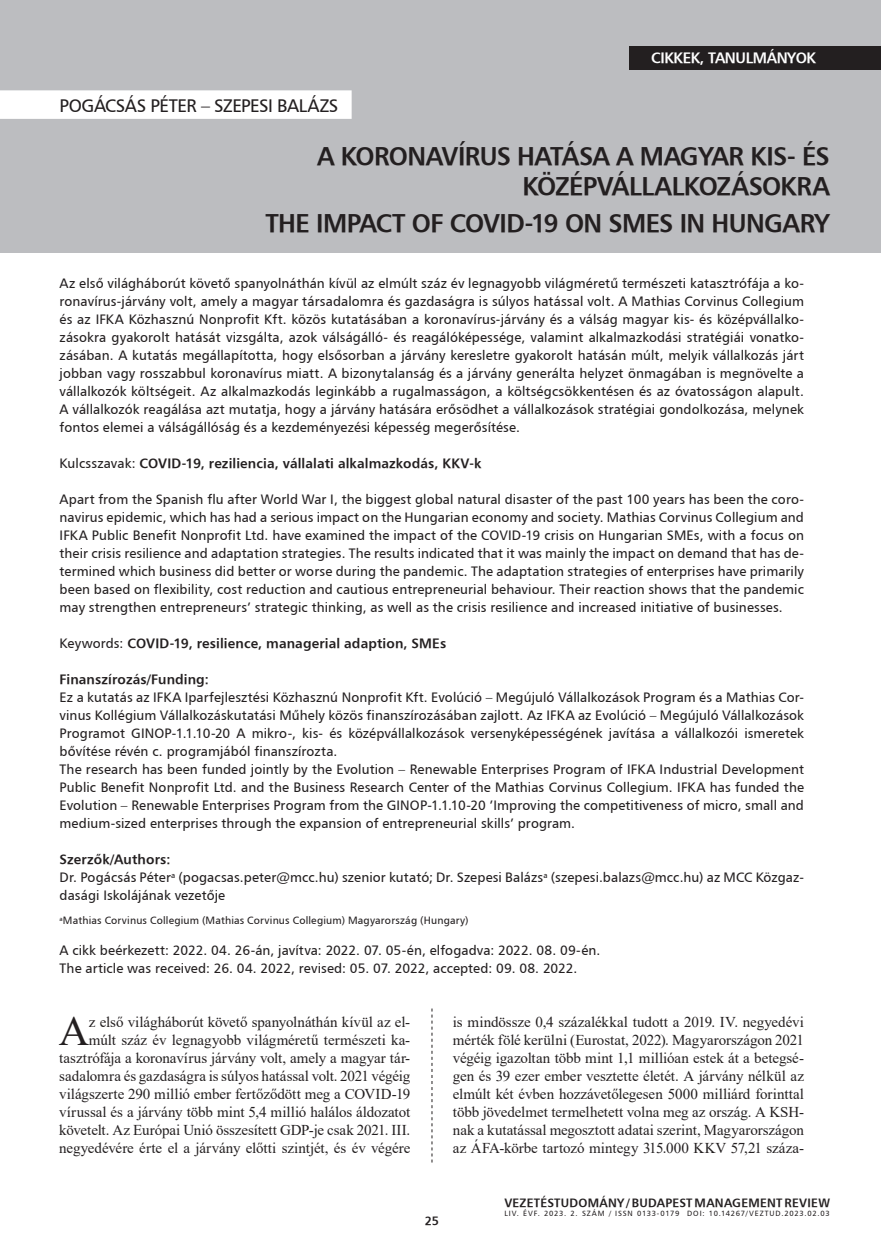
<style>
.page{position:relative;width:881px;height:1255px;background:#fff}
.page>*{position:absolute;margin:0;border:0;box-sizing:border-box;transform-origin:0 0}
.Iniciálé{font:42.15px "Times New Roman";color:#231f20}
.kenyérszöveg_opcioná{font:25.5px/29.2px "H Humanist 777 BT Bold";letter-spacing:-.025em;color:#231f20;text-align:right}
.kenyérszöveg_opcioná-2{font:18px "H Humanist 777 BT";letter-spacing:-.025em;color:#231f20}
.Iniciálé-2{font:15px/18px "Times New Roman";letter-spacing:-.005em;color:#231f20;text-align:right}
.t1{font:15px "H Humanist 777 BT Bold";letter-spacing:-.025em;color:#fff}
.Kezdő_oldal_bevezető{font:13.5px/18px "H Humanist 777 BT";letter-spacing:.01em;color:#231f20;text-align:justify}
.Kezdő_oldal_bevezető-2{font:13.5px "H Humanist 777 BT Bold";letter-spacing:.01em;color:#231f20}
.t2{font:12px "H Humanist 777 BT Bold";letter-spacing:.02em;color:#231f20}
.Lábjegyzet{font:10.5px "H Humanist 777 BT";letter-spacing:.015em;color:#231f20}
.t3{font:7.5px "H Humanist 777 BT";letter-spacing:.105em;color:#231f20}
.s1{font-family:"H Humanist 777 BT"}
</style>
<div class="page">
<div style="left:0;top:0;width:880px;height:252px;background:#bcbdc0"></div>
<div style="left:629px;top:46px;width:251px;height:23px;background:#231f20"></div>
<svg style="left:431px;top:1008px;width:1px;height:154px"></svg>
<div style="left:0;top:90px;width:351px;height:29px;background:#fff"></div>
<p class="t1" style="left:651px;top:49px;width:166px">CIKKEK, TANULMÁNYOK</p>
<p class="kenyérszöveg_opcioná-2" style="left:60px;top:94px;width:280px">POGÁCSÁS PÉTER – SZEPESI BALÁZS</p>
<p class="kenyérszöveg_opcioná" style="left:317px;top:141px;width:514px">A KORONAVÍRUS HATÁSA A MAGYAR KIS- ÉS<br>KÖZÉPVÁLLALKOZÁSOKRA</p>
<p class="kenyérszöveg_opcioná" style="left:265px;top:208px;width:565px">THE IMPACT OF COVID-19 ON SMES IN HUNGARY</p>
<p class="Kezdő_oldal_bevezető" style="left:60px;top:274px;width:745px">Az első világháborút követő spanyolnáthán kívül az elmúlt száz év legnagyobb világméretű természeti katasztrófája a ko&shy;ronavírus-járvány volt, amely a magyar társadalomra és gazdaságra is súlyos hatással volt. A Mathias Corvinus Collegium és az IFKA Közhasznú Nonprofit Kft. közös kutatásában a koronavírus-járvány és a válság magyar kis- és középvállalko&shy;zásokra gyakorolt hatását vizsgálta, azok válságálló- és reagálóképessége, valamint alkalmazkodási stratégiái vonatko&shy;zásában. A kutatás megállapította, hogy elsősorban a járvány keresletre gyakorolt hatásán múlt, melyik vállalkozás járt jobban vagy rosszabbul koronavírus miatt. A bizonytalanság és a járvány generálta helyzet önmagában is megnövelte a vállalkozók költségeit. Az alkalmazkodás leginkább a rugalmasságon, a költségcsökkentésen és az óvatosságon alapult.<br>A vállalkozók reagálása azt mutatja, hogy a járvány hatására erősödhet a vállalkozások stratégiai gondolkozása, melynek fontos elemei a válságállóság és a kezdeményezési képesség megerősítése.</p>
<p class="Kezdő_oldal_bevezető-2" style="left:60px;top:455px;width:423px"><span class="s1">Kulcsszavak:</span> COVID-19, reziliencia, vállalati alkalmazkodás, KKV-k</p>
<p class="Kezdő_oldal_bevezető" style="left:60px;top:490px;width:745px">Apart from the Spanish flu after World War I, the biggest global natural disaster of the past 100 years has been the coro&shy;navirus epidemic, which has had a serious impact on the Hungarian economy and society. Mathias Corvinus Collegium and IFKA Public Benefit Nonprofit Ltd. have examined the impact of the COVID-19 crisis on Hungarian SMEs, with a focus on their crisis resilience and adaptation strategies. The results indicated that it was mainly the impact on demand that has de&shy;termined which business did better or worse during the pandemic. The adaptation strategies of enterprises have primarily been based on flexibility, cost reduction and cautious entrepreneurial behaviour. Their reaction shows that the pandemic may strengthen entrepreneurs’ strategic thinking, as well as the crisis resilience and increased initiative of businesses.</p>
<p class="Kezdő_oldal_bevezető-2" style="left:60px;top:635px;width:388px"><span class="s1">Keywords:</span> COVID-19, resilience, managerial adaption, SMEs</p>
<p class="Kezdő_oldal_bevezető-2" style="left:60px;top:671px;width:151px">Finanszírozás/Funding:</p>
<p class="Kezdő_oldal_bevezető" style="left:60px;top:688px;width:745px">Ez a kutatás az IFKA Iparfejlesztési Közhasznú Nonprofit Kft. Evolúció – Megújuló Vállalkozások Program és a Mathias Cor&shy;vinus Kollégium Vállalkozáskutatási Műhely közös finanszírozásában zajlott. Az IFKA az Evolúció – Megújuló Vállalkozások Programot GINOP-1.1.10-20 A mikro-, kis- és középvállalkozások versenyképességének javítása a vállalkozói ismeretek bővítése révén c. programjából finanszírozta.</p>
<p class="Kezdő_oldal_bevezető" style="left:60px;top:760px;width:745px">The research has been funded jointly by the Evolution – Renewable Enterprises Program of IFKA Industrial Development Public Benefit Nonprofit Ltd. and the Business Research Center of the Mathias Corvinus Collegium. IFKA has funded the Evolution – Renewable Enterprises Program from the GINOP-1.1.10-20 ’Improving the competitiveness of micro, small and medium-sized enterprises through the expansion of entrepreneurial skills’ program.</p>
<p class="Kezdő_oldal_bevezető-2" style="left:60px;top:851px;width:112px">Szerzők/Authors:</p>
<p class="Kezdő_oldal_bevezető" style="left:60px;top:868px;width:745px">Dr. Pogácsás Péter<sup>a</sup> (pogacsas.peter@mcc.hu) szenior kutató; Dr. Szepesi Balázs<sup>a</sup> (szepesi.balazs@mcc.hu) az MCC Közgaz&shy;dasági Iskolájának vezetője</p>
<p class="Lábjegyzet" style="left:60px;top:914px;width:410px"><sup>a</sup>Mathias Corvinus Collegium (Mathias Corvinus Collegium) Magyarország (Hungary)</p>
<p class="Kezdő_oldal_bevezető" style="left:60px;top:940px;width:542px">A cikk beérkezett: 2022. 04. 26-án, javítva: 2022. 07. 05-én, elfogadva: 2022. 08. 09-én.</p>
<p class="Kezdő_oldal_bevezető" style="left:60px;top:958px;width:519px">The article was received: 26. 04. 2022, revised: 05. 07. 2022, accepted: 09. 08. 2022.</p>
<p class="Iniciálé-2" style="left:59px;top:1012px;width:352px">z első világháborút követő spanyolnáthán kívül az el&shy;múlt száz év legnagyobb világméretű természeti ka&shy;tasztrófája a koronavírus járvány volt, amely a magyar tár&shy;sadalomra és gazdaságra is súlyos hatással volt. 2021 végéig világszerte 290 millió ember fertőződött meg a COVID-19 vírussal és a járvány több mint 5,4 millió halálos áldozatot követelt. Az Európai Unió összesített GDP-je csak 2021. III. negyedévére érte el a járvány előtti szintjét, és év végére</p>
<p class="Iniciálé-2" style="left:452px;top:1012px;width:352px;text-align:justify">is mindössze 0,4 százalékkal tudott a 2019. IV. negyedévi mérték fölé kerülni (Eurostat, 2022). Magyarországon 2021 végéig igazoltan több mint 1,1 millióan estek át a betegsé&shy;gen és 39 ezer ember vesztette életét. A járvány nélkül az elmúlt két évben hozzávetőlegesen 5000 milliárd forinttal több jövedelmet termelhetett volna meg az ország. A KSH&shy;nak a kutatással megosztott adatai szerint, Magyarországon az ÁFA-körbe tartozó mintegy 315.000 KKV 57,21 száza-</p>
<p class="Iniciálé" style="left:59px;top:1000px;width:32px">A</p>
<p class="t2" style="left:424px;top:1212px;width:16px">25</p>
<p class="t2" style="left:504px;top:1194px;width:327px">VEZETÉSTUDOMÁNY / BUDAPEST MANAGEMENT REVIEW</p>
<p class="t3" style="left:504px;top:1208px;width:327px">LIV. ÉVF. 2023. 2. SZÁM / ISSN 0133-0179 DOI: 10.14267/VEZTUD.2023.02.03</p>
</div>
